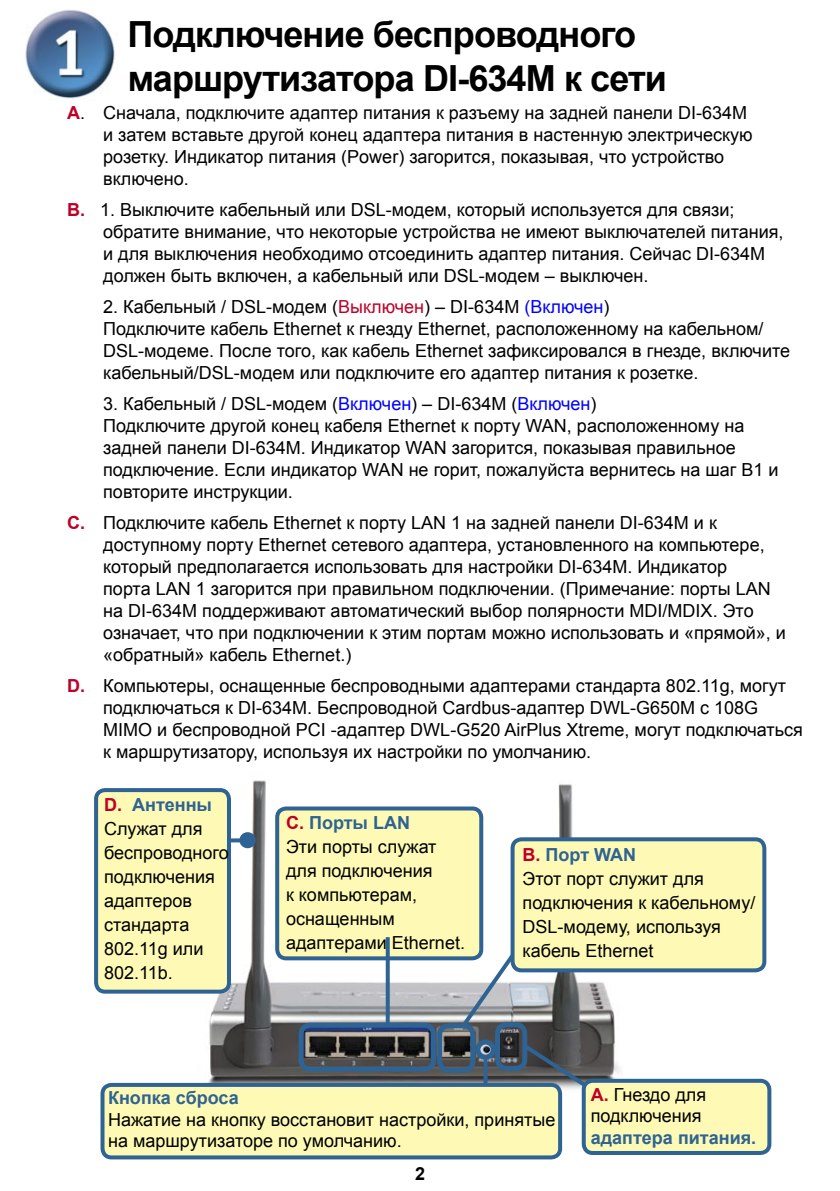
<style>
.page{position:relative;width:840px;height:1191px;background:#fff}
.page>*{position:absolute;margin:0;border:0;box-sizing:border-box;transform-origin:0 0}
.t1{font:700 36px/43.2px "Arial";letter-spacing:-.025em;color:#000}
.t2{font:18px/22px "Arial";color:#000}
.t3{font:700 18px "Arial";color:#000}
.s1{font-weight:700;color:#be0027}
.s2{color:#be0027}
.s3{color:#00f}
.s4{font-weight:700;color:#2e6393}
</style>
<div class="page">
<img style="left:25px;top:10px;width:90px;height:89px">
<svg style="left:427px;top:1157px;width:25px;height:3px"></svg>
<div style="left:424px;top:1135px;width:31px;height:30px;border:2px solid #fff"></div>
<svg style="left:94px;top:786px;width:678px;height:371px"></svg>
<p class="t1" style="left:128px;top:14px;width:540px">Подключение беспроводного маршрутизатора DI-634M к сети</p>
<p class="t2" style="left:103px;top:101px;width:650px;text-indent:-36px"><span class="s1">A</span>. Сначала, подключите адаптер питания к разъему на задней панели DI-634M и затем вставьте другой конец адаптера питания в настенную электрическую розетку. Индикатор питания (Power) загорится, показывая, что устройство включено.</p>
<p class="t2" style="left:103px;top:198px;width:681px;text-indent:-36px"><span class="s1">B.</span> 1. Выключите кабельный или DSL-модем, который используется для связи; обратите внимание, что некоторые устройства не имеют выключателей питания, и для выключения необходимо отсоединить адаптер питания. Сейчас DI-634M должен быть включен, а кабельный или DSL-модем – выключен.</p>
<p class="t2" style="left:103px;top:295px;width:507px">2. Кабельный / DSL-модем (<span class="s2">Выключен</span>) – DI-634M <span class="s3">(Включен</span>)</p>
<p class="t2" style="left:103px;top:317px;width:688px">Подключите кабель Ethernet к гнезду Ethernet, расположенному на кабельном/<br>DSL-модеме. После того, как кабель Ethernet зафиксировался в гнезде, включите кабельный/DSL-модем или подключите его адаптер питания к розетке.</p>
<p class="t2" style="left:103px;top:392px;width:494px">3. Кабельный / DSL-модем (<span class="s3">Включен</span>) – DI-634M (<span class="s3">Включен</span>)</p>
<p class="t2" style="left:103px;top:414px;width:676px">Подключите другой конец кабеля Ethernet к порту WAN, расположенному на задней панели DI-634M. Индикатор WAN загорится, показывая правильное подключение. Если индикатор WAN не горит, пожалуйста вернитесь на шаг В1 и повторите инструкции.</p>
<p class="t2" style="left:103px;top:511px;width:684px;text-indent:-36px"><span class="s1">C.</span> Подключите кабель Ethernet к порту LAN 1 на задней панели DI-634M и к доступному порту Ethernet сетевого адаптера, установленного на компьютере, который предполагается использовать для настройки DI-634M. Индикатор<br>порта LAN 1 загорится при правильном подключении. (Примечание: порты LAN на DI-634M поддерживают автоматический выбор полярности MDI/MDIX. Это означает, что при подключении к этим портам можно использовать и «прямой», и «обратный» кабель Ethernet.)</p>
<p class="t2" style="left:103px;top:674px;width:700px;text-indent:-36px"><span class="s1">D.</span> Компьютеры, оснащенные беспроводными адаптерами стандарта 802.11g, могут подключаться к DI-634M. Беспроводной Cardbus-адаптер DWL-G650M с 108G MIMO и беспроводной PCI -адаптер DWL-G520 AirPlus Xtreme, могут подключаться к маршрутизатору, используя их настройки по умолчанию.</p>
<p class="t2" style="left:104px;top:793px;width:126px;line-height:24px"><span class="s1">D.</span> <span class="s4">Антенны<br></span>Служат для беспроводного подключения адаптеров стандарта<br>802.11g или<br>802.11b.</p>
<p class="t2" style="left:286px;top:810px;width:180px;line-height:24px"><span class="s1">C.</span> <span class="s4">Порты LAN<br></span>Эти порты служат для подключения<br>к компьютерам, оснащенным адаптерами Ethernet.</p>
<p class="t2" style="left:522px;top:843px;width:234px;line-height:24px"><span class="s1">B.</span> <span class="s4">Порт WAN<br></span>Этот порт служит для подключения к кабельному/<br>DSL-модему, используя кабель Ethernet</p>
<p class="t2" style="left:108px;top:1087px;width:448px"><span class="s4">Кнопка сброса<br></span>Нажатие на кнопку восстановит настройки, принятые на маршрутизаторе по умолчанию.</p>
<p class="t3" style="left:415px;top:1161px;width:12px">2</p>
<p class="t2" style="left:590px;top:1083px;width:167px"><span class="s1">A.</span> Гнездо для подключения <span class="s4">адаптера питания.</span></p>
</div>
